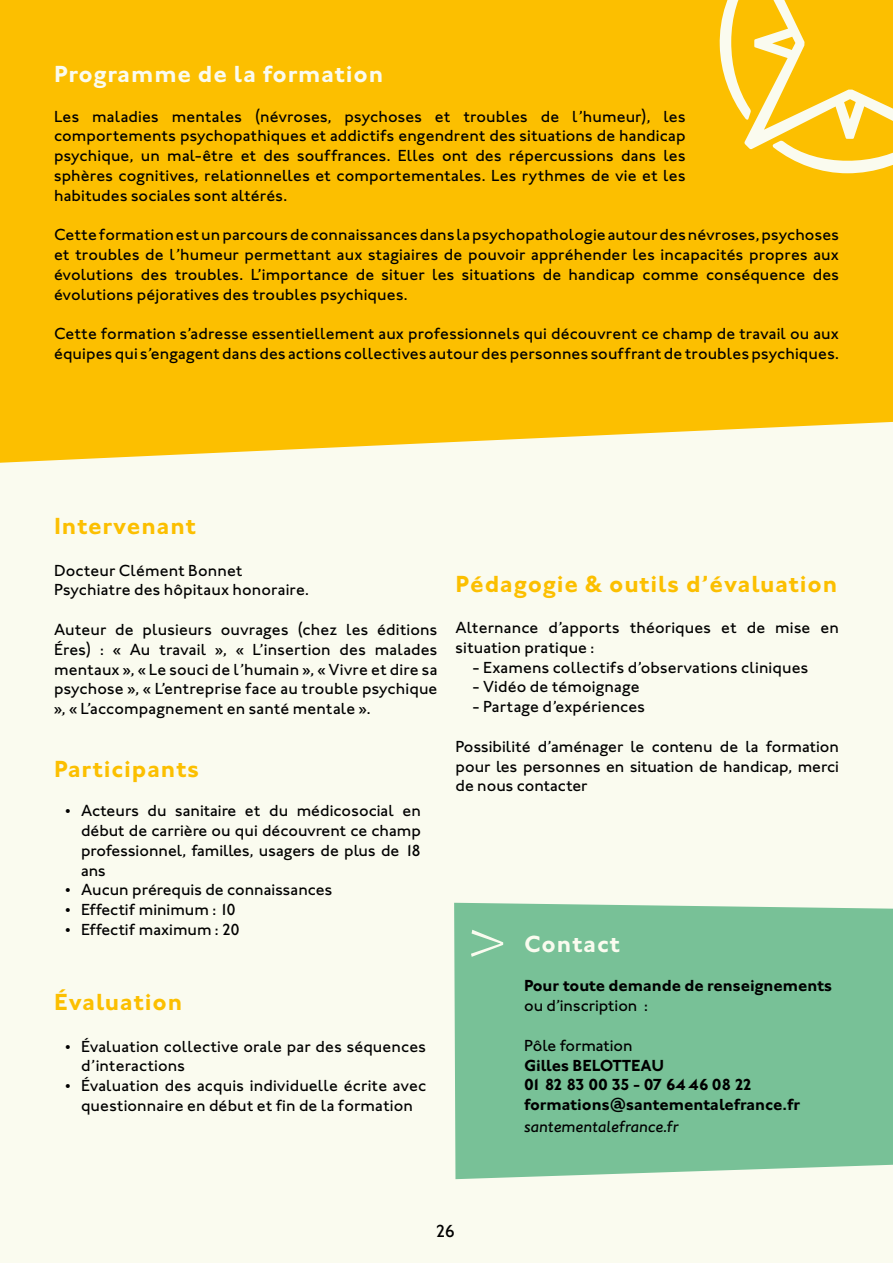
<style>
.page{position:relative;width:893px;height:1263px;background:#fafbef}
.page>*{position:absolute;margin:0;border:0;box-sizing:border-box;transform-origin:0 0}
.t1{font:700 24px "Johnston ITC Std";letter-spacing:.04em;color:#fcbf00}
.t2{font:700 24px "Johnston ITC Std";letter-spacing:.04em;color:#fafbef}
.t3{font:500 18px "Johnston ITC Std";color:#000}
.t4{font:500 16.5px/19.8px "Johnston ITC Std";letter-spacing:.005em;color:#000;text-align:justify}
.t5{font:700 16.5px/19.8px "Johnston ITC Std";color:#000}
.t6{font:italic 500 16.5px "Johnston ITC Std";color:#000}
</style>
<div class="page">
<div style="left:454px;top:903px;width:439px;height:276px;background:#78c197"></div>
<div style="left:0;top:0;width:893px;height:463px;background:#fcbf00"></div>
<svg style="left:719px;top:0;width:174px;height:173px"></svg>
<svg style="left:471px;top:930px;width:32px;height:27px"></svg>
<h1 class="t2" style="left:54px;top:60px;width:331px">Programme de la formation</h1>
<p class="t4" style="left:54px;top:106px;width:633px">Les maladies mentales (névroses, psychoses et troubles de l’humeur), les comportements psychopathiques et addictifs engendrent des situations de handicap psychique, un mal-être et des souffrances. Elles ont des répercussions dans les sphères cognitives, relationnelles et comportementales. Les rythmes de vie et les habitudes sociales sont altérés.</p>
<p class="t4" style="left:54px;top:225px;width:786px">Cette formation est un parcours de connaissances dans la psychopathologie autour des névroses, psychoses et troubles de l’humeur permettant aux stagiaires de pouvoir appréhender les incapacités propres aux évolutions des troubles. L’importance de situer les situations de handicap comme conséquence des évolutions péjoratives des troubles psychiques.</p>
<p class="t4" style="left:54px;top:324px;width:786px">Cette formation s’adresse essentiellement aux professionnels qui découvrent ce champ de travail ou aux équipes qui s’engagent dans des actions collectives autour des personnes souffrant de troubles psychiques.</p>
<h1 class="t1" style="left:54px;top:512px;width:144px">Intervenant</h1>
<p class="t4" style="left:54px;top:560px;width:257px">Docteur Clément Bonnet<br>Psychiatre des hôpitaux honoraire.</p>
<p class="t4" style="left:54px;top:620px;width:385px">Auteur de plusieurs ouvrages (chez les éditions Éres) : « Au travail », « L’insertion des malades mentaux », « Le souci de l’humain », « Vivre et dire sa psychose », « L’entreprise face au trouble psychique », « L’accompagnement en santé mentale ».</p>
<h1 class="t1" style="left:54px;top:754px;width:147px">Participants</h1>
<p class="t4" style="left:81px;top:801px;width:341px;text-indent:-17px">• Acteurs du sanitaire et du médicosocial en début de carrière ou qui découvrent ce champ professionnel, familles, usagers de plus de 18 ans</p>
<p class="t4" style="left:64px;top:880px;width:270px">• Aucun prérequis de connaissances</p>
<p class="t4" style="left:64px;top:900px;width:173px">• Effectif minimum : 10</p>
<p class="t4" style="left:64px;top:919px;width:177px">• Effectif maximum : 20</p>
<h1 class="t1" style="left:54px;top:988px;width:130px">Évaluation</h1>
<p class="t4" style="left:81px;top:1036px;width:347px;text-indent:-17px">• Évaluation collective orale par des séquences d’interactions</p>
<p class="t4" style="left:64px;top:1076px;width:364px;text-align:center">• Évaluation des acquis individuelle écrite avec questionnaire en début et fin de la formation</p>
<h1 class="t1" style="left:455px;top:569px;width:383px">Pédagogie &amp; outils d’évaluation</h1>
<p class="t4" style="left:455px;top:618px;width:385px">Alternance d’apports théoriques et de mise en situation pratique :</p>
<p class="t4" style="left:472px;top:657px;width:337px">- Examens collectifs d’observations cliniques</p>
<p class="t4" style="left:472px;top:677px;width:169px">- Vidéo de témoignage</p>
<p class="t4" style="left:472px;top:697px;width:174px">- Partage d’expériences</p>
<p class="t4" style="left:455px;top:736px;width:385px">Possibilité d’aménager le contenu de la formation pour les personnes en situation de handicap, merci de nous contacter</p>
<h1 class="t2" style="left:524px;top:929px;width:98px">Contact</h1>
<p class="t5" style="left:524px;top:976px;width:310px">Pour toute demande de renseignements</p>
<p class="t4" style="left:524px;top:996px;width:125px">ou d’inscription :</p>
<p class="t4" style="left:524px;top:1035px;width:110px">Pôle formation</p>
<p class="t5" style="left:524px;top:1055px;width:278px">Gilles BELOTTEAU<br>01 82 83 00 35 - 07 64 46 08 22 formations@santementalefrance.fr</p>
<p class="t6" style="left:524px;top:1117px;width:156px">santementalefrance.fr</p>
<p class="t3" style="left:436px;top:1220px;width:21px">26</p>
</div>
